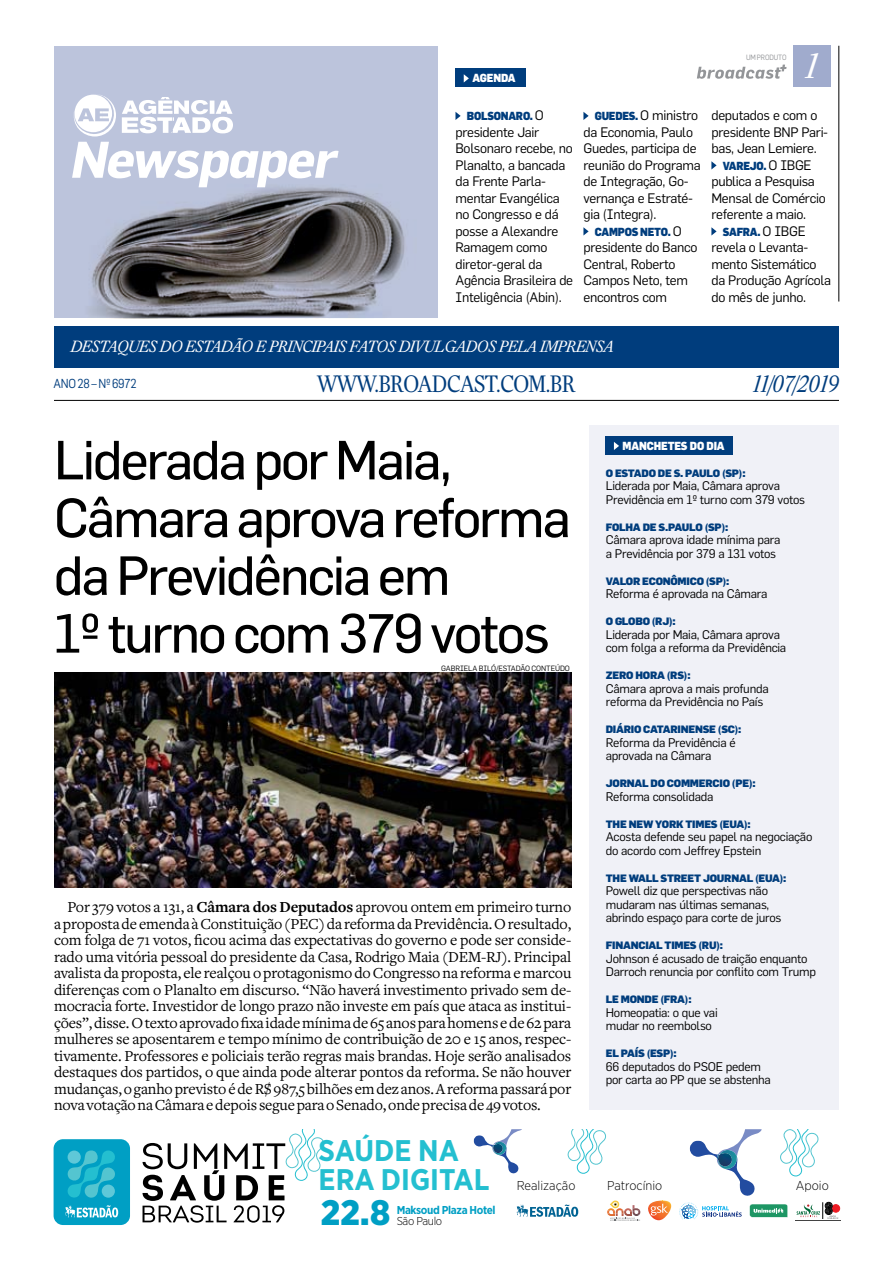
<style>
.page{position:relative;width:893px;height:1263px;background:#fff}
.page>*{position:absolute;margin:0;border:0;box-sizing:border-box;transform-origin:0 0}
.t1{font:54px/57.8px "Flama Basic";letter-spacing:-.04em;color:#000}
.t2{font:900 35.4px "Gotham Narrow";color:#009fc4}
.t3{font:700 29.85px/29.1px "Gotham Narrow";color:#24bfd0}
.t4{font:23.1px "Estado Headline";letter-spacing:-.03em;color:#003d7d;scale:.9 1}
.t5{font:italic 23.1px "Estado Headline";color:#003d7d;scale:.9 1}
.t6{font:15.9px/16.5px "Freight Text";letter-spacing:-.01em;color:#000;text-align:justify}
.t7{font:italic 15.9px "Estado Headline";letter-spacing:-.05em;color:#fff}
.t8{font:13.5px/16.5px "Flama";letter-spacing:-.02em;color:#000}
.t9{font:300 12.9px "Gotham Narrow";color:#000}
.t10{font:12.75px "Flama";letter-spacing:-.02em;color:#003d7d;scale:.9 1}
.t11{font:12.3px/13.5px "Flama";letter-spacing:-.02em;color:#000}
.t12{font:900 11.55px "Flama";letter-spacing:-.02em;color:#003d7d;scale:.9 1}
.t13{font:900 11.55px "Flama";letter-spacing:-.01em;color:#fff;scale:.9 1}
.t14{font:700 11.4px "Gotham Narrow";letter-spacing:-.03em;color:#009fc4}
.t15{font:300 11.4px "Gotham Narrow";letter-spacing:-.03em;color:#000}
.t16{font:900 10.5px "Flama";letter-spacing:-.02em;color:#003d7d}
.t17{font:7.5px "Flama";color:#000}
.t18{font:7.5px "Flama";letter-spacing:-.015em;color:#939598;scale:.9 1}
.s1{font-weight:400;font-size:13.5px;color:#000}
.s2{font-weight:900;font-size:11.55px;color:#003d7d}
.s3{font-weight:700}
</style>
<div class="page">
<div style="left:54px;top:46px;width:383px;height:272px;background:#bcc4dc"></div>
<img style="left:89px;top:187px;width:316px;height:131px">
<hr style="left:54px;top:400px;width:785px;height:1px;background:#000">
<div style="left:54px;top:326px;width:785px;height:42px;background:#003d7d"></div>
<hr style="left:839px;top:46px;width:1px;height:256px;background:#000">
<svg style="left:72px;top:142px;width:267px;height:45px"></svg>
<svg style="left:74px;top:94px;width:159px;height:42px"></svg>
<div style="left:793px;top:46px;width:38px;height:41px;background:#a0abcd"></div>
<svg style="left:697px;top:65px;width:90px;height:14px"></svg>
<div style="left:455px;top:69px;width:71px;height:18px;background:#003d7d"></div>
<svg style="left:464px;top:74px;width:5px;height:8px"></svg>
<div style="left:54px;top:1139px;width:76px;height:86px;background:#009fc4;border-radius:9px"></div>
<svg style="left:65px;top:1150px;width:53px;height:67px"></svg>
<svg style="left:517px;top:1204px;width:61px;height:13px"></svg>
<svg style="left:796px;top:1201px;width:44px;height:18px"></svg>
<svg style="left:474px;top:1129px;width:48px;height:45px"></svg>
<svg style="left:690px;top:1129px;width:72px;height:67px"></svg>
<img style="left:718px;top:1150px;width:19px;height:19px">
<img style="left:718px;top:1153px;width:14px;height:13px">
<svg style="left:143px;top:1129px;width:181px;height:94px"></svg>
<svg style="left:567px;top:1129px;width:39px;height:44px"></svg>
<svg style="left:780px;top:1129px;width:38px;height:47px"></svg>
<svg style="left:648px;top:1200px;width:24px;height:21px"></svg>
<svg style="left:749px;top:1204px;width:39px;height:13px"></svg>
<svg style="left:607px;top:1200px;width:33px;height:21px"></svg>
<svg style="left:679px;top:1202px;width:63px;height:17px"></svg>
<svg style="left:455px;top:112px;width:6px;height:8px"></svg>
<svg style="left:583px;top:112px;width:6px;height:8px"></svg>
<svg style="left:583px;top:227px;width:6px;height:9px"></svg>
<svg style="left:711px;top:161px;width:6px;height:9px"></svg>
<svg style="left:711px;top:227px;width:6px;height:9px"></svg>
<div style="left:589px;top:425px;width:250px;height:685px;background:#f0f1f7"></div>
<div style="left:606px;top:437px;width:127px;height:18px;background:#003d7d"></div>
<svg style="left:614px;top:442px;width:5px;height:8px"></svg>
<img style="left:54px;top:673px;width:517px;height:214px">
<p class="t13" style="left:472px;top:70px;width:50px">AGENDA</p>
<p class="t12" style="left:467px;top:107px;width:87px">BOLSONARO. <span class="s1">O</span></p>
<p class="t8" style="left:455px;top:123px;width:119px">presidente Jair<br>Bolsonaro recebe, no<br>Planalto, a bancada da Frente Parla&shy;mentar Evangélica no Congresso e dá posse a Alexandre<br>Ramagem como diretor-geral da<br>Agência Brasileira de<br>Inteligência (Abin).</p>
<p class="t8" style="left:583px;top:107px;width:119px;text-indent:11px"><span class="s2">GUEDES.</span> O ministro da Economia, Paulo<br>Guedes, participa de reunião do Programa de Integração, Go&shy;vernança e Estraté&shy;gia (Integra).</p>
<p class="t12" style="left:595px;top:223px;width:98px">CAMPOS NETO. <span class="s1">O</span></p>
<p class="t8" style="left:583px;top:239px;width:115px">presidente do Banco<br>Central, Roberto<br>Campos Neto, tem encontros com</p>
<p class="t18" style="left:746px;top:53px;width:46px">UM PRODUTO</p>
<p class="t8" style="left:711px;top:107px;width:118px">deputados e com o presidente BNP Pari&shy;bas, Jean Lemiere.</p>
<p class="t12" style="left:723px;top:157px;width:100px">VAREJO. <span class="s1">O IBGE</span></p>
<p class="t8" style="left:711px;top:173px;width:116px">publica a Pesquisa<br>Mensal de Comércio referente a maio.</p>
<p class="t12" style="left:723px;top:223px;width:94px">SAFRA. <span class="s1">O IBGE</span></p>
<p class="t8" style="left:711px;top:239px;width:121px">revela o Levanta&shy;mento Sistemático da Produção Agrícola do mês de junho.</p>
<p class="t7" style="left:70px;top:339px;width:545px">DESTAQUES DO ESTADÃO E PRINCIPAIS FATOS DIVULGADOS PELA IMPRENSA</p>
<p class="t10" style="left:54px;top:376px;width:94px">ANO 28 – nº 6972</p>
<p class="t4" style="left:317px;top:367px;width:274px">WWW.BROADCAST.COM.BR</p>
<p class="t5" style="left:753px;top:374px;width:97px">11/07/2019</p>
<p class="t1" style="left:54px;top:428px;width:518px">Liderada por Maia,<br>Câmara aprova reforma da Previdência em<br>1º turno com 379 votos</p>
<p class="t17" style="left:441px;top:663px;width:6px">gabriela</p>
<p class="t17" style="left:479px;top:663px;width:26px">biló/estad</p>
<p class="t17" style="left:520px;top:663px;width:17px">ão conte</p>
<p class="t17" style="left:555px;top:663px;width:11px">údo</p>
<p class="t6" style="left:54px;top:899px;width:519px;text-indent:14px">Por 379 votos a 131, a <span class="s3">Câmara dos Deputados</span> aprovou ontem em primeiro turno a proposta de emenda à Constituição (PEC) da reforma da Previdência. O resultado, com folga de 71 votos, ficou acima das expectativas do governo e pode ser conside&shy;rado uma vitória pessoal do presidente da Casa, Rodrigo Maia (DEM-RJ). Principal avalista da proposta, ele realçou o protagonismo do Congresso na reforma e marcou diferenças com o Planalto em discurso. “Não haverá investimento privado sem de&shy;mocracia forte. Investidor de longo prazo não investe em país que ataca as institui&shy;ções”, disse. O texto aprovado fixa idade mínima de 65 anos para homens e de 62 para mulheres se aposentarem e tempo mínimo de contribuição de 20 e 15 anos, respec&shy;tivamente. Professores e policiais terão regras mais brandas. Hoje serão analisados destaques dos partidos, o que ainda pode alterar pontos da reforma. Se não houver mudanças, o ganho previsto é de R$ 987,5 bilhões em dez anos. A reforma passará por nova votação na Câmara e depois segue para o Senado, onde precisa de 49 votos.</p>
<p class="t13" style="left:623px;top:437px;width:115px">MANCHETES DO DIA</p>
<p class="t16" style="left:606px;top:465px;width:102px">O ESTADO DE S. PAULO</p>
<p class="t16" style="left:722px;top:465px;width:25px">(SP):</p>
<p class="t11" style="left:606px;top:479px;width:201px">Liderada por Maia, Câmara aprova<br>Previdência em 1º turno com 379 votos</p>
<p class="t16" style="left:606px;top:519px;width:124px">FOLHA DE S.PAULO (SP):</p>
<p class="t11" style="left:606px;top:533px;width:176px">Câmara aprova idade mínima para a Previdência por 379 a 131 votos</p>
<p class="t16" style="left:606px;top:573px;width:125px">VALOR ECONÔMICO (SP):</p>
<p class="t11" style="left:606px;top:587px;width:163px">Reforma é aprovada na Câmara</p>
<p class="t16" style="left:606px;top:614px;width:71px">O GLOBO (RJ):</p>
<p class="t11" style="left:606px;top:627px;width:182px">Liderada por Maia, Câmara aprova com folga a reforma da Previdência</p>
<p class="t16" style="left:606px;top:668px;width:86px">ZERO HORA (RS):</p>
<p class="t11" style="left:606px;top:681px;width:164px">Câmara aprova a mais profunda reforma da Previdência no País</p>
<p class="t16" style="left:606px;top:722px;width:79px">DIÁRIO CATARINEN</p>
<p class="t16" style="left:703px;top:722px;width:40px">SE (SC):</p>
<p class="t11" style="left:606px;top:735px;width:131px">Reforma da Previdência é aprovada na Câmara</p>
<p class="t16" style="left:606px;top:776px;width:151px">JORNAL DO COMMERCIO (PE):</p>
<p class="t11" style="left:606px;top:789px;width:109px">Reforma consolidada</p>
<p class="t16" style="left:606px;top:816px;width:8px">THE</p>
<p class="t16" style="left:629px;top:816px;width:124px">NEW YORK TIMES (EUA):</p>
<p class="t11" style="left:606px;top:830px;width:208px">Acosta defende seu papel na negociação do acordo com Jeffrey Epstein</p>
<p class="t16" style="left:606px;top:870px;width:8px">THE</p>
<p class="t16" style="left:629px;top:870px;width:159px">WALL STREET JOURNAL (EUA):</p>
<p class="t11" style="left:606px;top:884px;width:177px">Powell diz que perspectivas não mudaram nas últimas semanas, abrindo espaço para corte de juros</p>
<p class="t16" style="left:606px;top:938px;width:8px">FINANCIA</p>
<p class="t16" style="left:656px;top:938px;width:68px">L TIMES (RU):</p>
<p class="t11" style="left:606px;top:951px;width:212px">Johnson é acusado de traição enquanto<br>Darroch renuncia por conflito com Trump</p>
<p class="t16" style="left:606px;top:992px;width:39px">LE MONDE</p>
<p class="t16" style="left:660px;top:992px;width:33px">(FRA):</p>
<p class="t11" style="left:606px;top:1005px;width:113px">Homeopatia: o que vai mudar no reembolso</p>
<p class="t16" style="left:606px;top:1046px;width:72px">EL PAÍS (ESP):</p>
<p class="t11" style="left:606px;top:1059px;width:166px">66 deputados do PSOE pedem por carta ao PP que se abstenha</p>
<h3 class="t3" style="left:319px;top:1136px;width:172px">SAÚDE NA<br>ERA DIGITAL</h3>
<p class="t14" style="left:397px;top:1202px;width:101px">Maksoud Plaza Hotel</p>
<p class="t15" style="left:397px;top:1215px;width:47px">São Paulo</p>
<h2 class="t2" style="left:321px;top:1189px;width:71px">22.8</h2>
<p class="t9" style="left:517px;top:1179px;width:60px">Realização</p>
<p class="t9" style="left:607px;top:1179px;width:57px">Patrocínio</p>
<p class="t9" style="left:796px;top:1179px;width:35px">Apoio</p>
</div>
